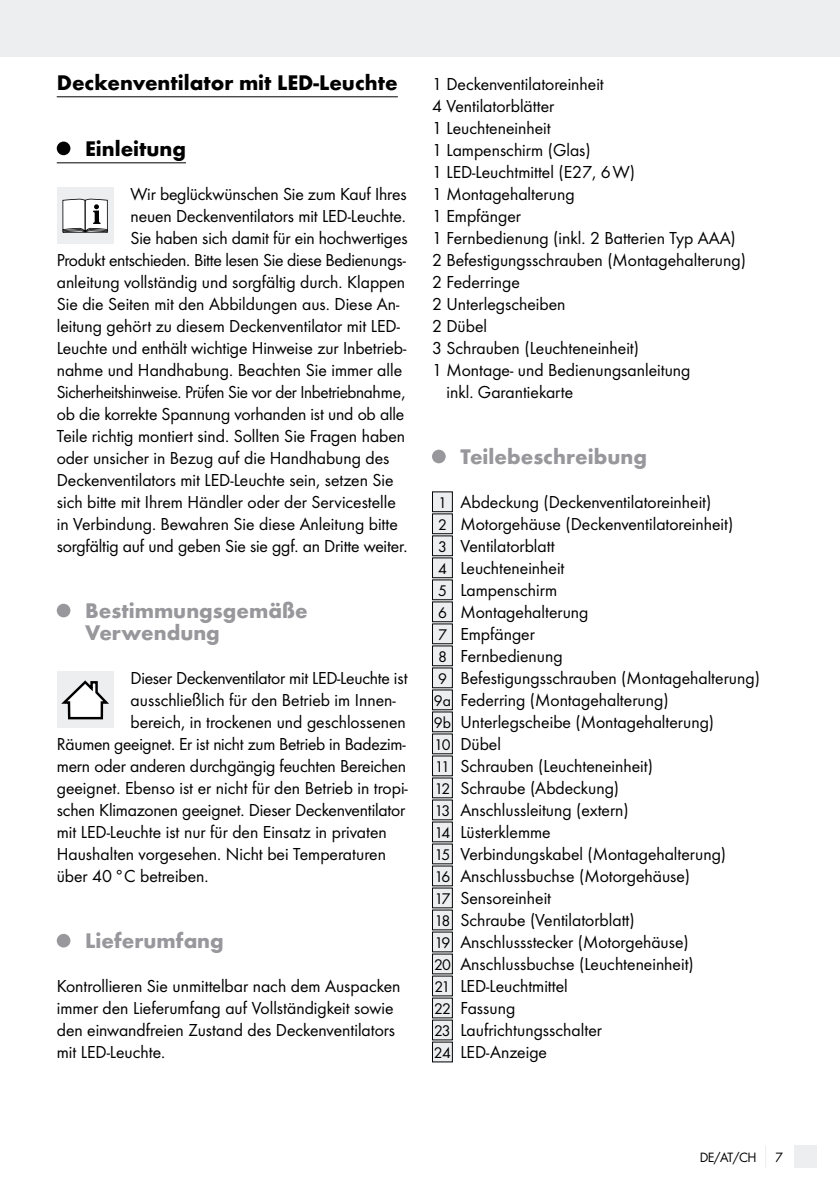
<style>
.page{position:relative;width:840px;height:1191px;background:#fff}
.page>*{position:absolute;margin:0;border:0;box-sizing:border-box;transform-origin:0 0}
.t1{font:700 22px/22px "Futura";color:#97979c}
.t2{font:700 22px "Futura";color:#000}
.t3{font:18px/22px "Futura Boo";color:#000}
.t4{font:18px "Futura Boo";letter-spacing:-.02em;color:#000}
.t5{font:14px "Futura Boo";color:#000}
.s1{font-size:16px}
</style>
<div class="page">
<div style="left:0;top:0;width:839px;height:57px;background:#eceeef"></div>
<div style="left:794px;top:1145px;width:22px;height:23px;background:#eceeef"></div>
<hr style="left:57px;top:96px;width:340px;height:1px;background:#000">
<hr style="left:57px;top:162px;width:129px;height:1px;background:#000">
<div style="left:57px;top:142px;width:13px;height:13px;background:#000;border-radius:50%"></div>
<div style="left:57px;top:187px;width:56px;height:57px;background:#eceeef"></div>
<svg style="left:62px;top:199px;width:46px;height:34px;background:#c6c6c6"></svg>
<div style="left:57px;top:604px;width:13px;height:13px;background:#97979c;border-radius:50%"></div>
<div style="left:57px;top:671px;width:56px;height:57px;background:#eceeef"></div>
<svg style="left:61px;top:680px;width:48px;height:40px"></svg>
<div style="left:57px;top:934px;width:13px;height:13px;background:#97979c;border-radius:50%"></div>
<div style="left:432px;top:450px;width:13px;height:13px;background:#97979c;border-radius:50%"></div>
<div style="left:432px;top:492px;width:20px;height:20px;background:#eceeef"></div>
<div style="left:432px;top:491px;width:20px;height:21px;border:1px solid #000"></div>
<div style="left:432px;top:514px;width:20px;height:20px;background:#eceeef"></div>
<div style="left:432px;top:513px;width:20px;height:21px;border:1px solid #000"></div>
<div style="left:432px;top:536px;width:20px;height:20px;background:#eceeef"></div>
<div style="left:432px;top:535px;width:20px;height:21px;border:1px solid #000"></div>
<div style="left:432px;top:558px;width:20px;height:20px;background:#eceeef"></div>
<div style="left:432px;top:557px;width:20px;height:21px;border:1px solid #000"></div>
<div style="left:432px;top:580px;width:20px;height:20px;background:#eceeef"></div>
<div style="left:432px;top:602px;width:20px;height:20px;background:#eceeef"></div>
<div style="left:432px;top:624px;width:20px;height:20px;background:#eceeef"></div>
<div style="left:432px;top:646px;width:20px;height:20px;background:#eceeef"></div>
<div style="left:432px;top:668px;width:20px;height:20px;background:#eceeef"></div>
<div style="left:432px;top:690px;width:20px;height:20px;background:#eceeef"></div>
<div style="left:432px;top:712px;width:20px;height:20px;background:#eceeef"></div>
<div style="left:432px;top:734px;width:20px;height:20px;background:#eceeef"></div>
<div style="left:432px;top:756px;width:20px;height:20px;background:#eceeef"></div>
<div style="left:432px;top:778px;width:20px;height:20px;background:#eceeef"></div>
<div style="left:432px;top:800px;width:20px;height:20px;background:#eceeef"></div>
<div style="left:432px;top:822px;width:20px;height:20px;background:#eceeef"></div>
<div style="left:432px;top:844px;width:20px;height:20px;background:#eceeef"></div>
<div style="left:432px;top:866px;width:20px;height:20px;background:#eceeef"></div>
<div style="left:432px;top:888px;width:20px;height:20px;background:#eceeef"></div>
<div style="left:432px;top:910px;width:20px;height:20px;background:#eceeef"></div>
<div style="left:432px;top:932px;width:20px;height:20px;background:#eceeef"></div>
<div style="left:432px;top:954px;width:20px;height:20px;background:#eceeef"></div>
<div style="left:432px;top:976px;width:20px;height:20px;background:#eceeef"></div>
<div style="left:432px;top:998px;width:20px;height:20px;background:#eceeef"></div>
<div style="left:432px;top:1020px;width:20px;height:20px;background:#eceeef"></div>
<div style="left:432px;top:1042px;width:20px;height:20px;background:#eceeef"></div>
<p class="t2" style="left:57px;top:69px;width:342px">Deckenventilator mit LED-Leuchte</p>
<p class="t2" style="left:85px;top:135px;width:102px">Einleitung</p>
<p class="t3" style="left:130px;top:183px;width:278px">Wir beglückwü nschen Sie zum Kauf Ihres</p>
<p class="t3" style="left:130px;top:205px;width:277px">neuen Deckenventilators mit LED-Leuchte.</p>
<p class="t3" style="left:130px;top:227px;width:279px">Sie haben sich damit fü r ein hochwertiges</p>
<p class="t4" style="left:57px;top:249px;width:351px">Produkt entschieden. Bitte lesen Sie diese Bedienungs-</p>
<p class="t3" style="left:57px;top:271px;width:350px">anleitung vollständig und sorgfältig durch. Klappen</p>
<p class="t3" style="left:57px;top:293px;width:344px">Sie die Seiten mit den Abbildungen aus. Diese An-</p>
<p class="t3" style="left:57px;top:315px;width:344px">leitung gehört zu diesem Deckenventilator mit LED-</p>
<p class="t3" style="left:57px;top:337px;width:351px">Leuchte und enthält wichtige Hinweise zur Inbetrieb-</p>
<p class="t3" style="left:57px;top:359px;width:347px">nahme und Handhabung. Beachten Sie immer alle</p>
<p class="t4" style="left:57px;top:381px;width:350px">Sicherheitshinweise. Prüfen Sie vor der Inbetriebnahme,</p>
<p class="t3" style="left:57px;top:403px;width:349px">ob die korrekte Spannung vorhanden ist und ob alle</p>
<p class="t3" style="left:57px;top:425px;width:349px">Teile richtig montiert sind. Sollten Sie Fragen haben</p>
<p class="t3" style="left:57px;top:447px;width:334px">oder unsicher in Bezug auf die Handhabung des</p>
<p class="t3" style="left:57px;top:469px;width:338px">Deckenventilators mit LED-Leuchte sein, setzen Sie</p>
<p class="t3" style="left:57px;top:491px;width:340px">sich bitte mit Ihrem Händler oder der Servicestelle</p>
<p class="t3" style="left:57px;top:513px;width:342px">in Verbindung. Bewahren Sie diese Anleitung bitte</p>
<p class="t3" style="left:57px;top:535px;width:352px">sorgfältig auf und geben Sie sie ggf. an Dritte weiter.</p>
<p class="t1" style="left:85px;top:599px;width:224px">Bestimmungsgemäße<br>Verwendung</p>
<p class="t3" style="left:130px;top:667px;width:278px">Dieser Deckenventilator mit LED-Leuchte ist</p>
<p class="t3" style="left:130px;top:689px;width:266px">ausschließlich für den Betrieb im Innen-</p>
<p class="t3" style="left:130px;top:711px;width:277px">bereich, in trockenen und geschlossenen</p>
<p class="t3" style="left:57px;top:733px;width:350px">Räumen geeignet. Er ist nicht zum Betrieb in Badezim-</p>
<p class="t3" style="left:57px;top:755px;width:351px">mern oder anderen durchgängig feuchten Bereichen</p>
<p class="t3" style="left:57px;top:777px;width:352px">geeignet. Ebenso ist er nicht fü r den Betrieb in tropi-</p>
<p class="t3" style="left:57px;top:799px;width:350px">schen Klimazonen geeignet. Dieser Deckenventilator</p>
<p class="t3" style="left:57px;top:821px;width:331px">mit LED-Leuchte ist nur fü r den Einsatz in privaten</p>
<p class="t3" style="left:57px;top:843px;width:330px">Haushalten vorgesehen. Nicht bei Temperaturen</p>
<p class="t3" style="left:57px;top:865px;width:153px">ü ber 40°C betreiben.</p>
<p class="t1" style="left:85px;top:929px;width:140px">Lieferumfang</p>
<p class="t3" style="left:57px;top:975px;width:345px">Kontrollieren Sie unmittelbar nach dem Auspacken immer den Lieferumfang auf Vollständigkeit sowie den einwandfreien Zustand des Deckenventilators mit LED-Leuchte.</p>
<p class="t3" style="left:432px;top:73px;width:173px">1 Deckenventilatoreinheit</p>
<p class="t3" style="left:432px;top:95px;width:124px">4 Ventilatorblätter</p>
<p class="t3" style="left:432px;top:117px;width:120px">1 Leuchteneinheit</p>
<p class="t3" style="left:432px;top:139px;width:160px">1 Lampenschirm (Glas)</p>
<p class="t3" style="left:432px;top:161px;width:204px">1 LED-Leuchtmittel (E27, 6W)</p>
<p class="t3" style="left:432px;top:183px;width:144px">1 Montagehalterung</p>
<p class="t3" style="left:432px;top:205px;width:90px">1 Empfänger</p>
<p class="t3" style="left:432px;top:227px;width:305px">1 Fernbedienung (inkl. 2 Batterien Typ AAA)</p>
<p class="t3" style="left:432px;top:249px;width:315px">2 Befestigungsschrauben (Montagehalterung)</p>
<p class="t3" style="left:432px;top:271px;width:89px">2 Federringe</p>
<p class="t3" style="left:432px;top:293px;width:135px">2 Unterlegscheiben</p>
<p class="t3" style="left:432px;top:315px;width:57px">2 Dübel</p>
<p class="t3" style="left:432px;top:337px;width:208px">3 Schrauben (Leuchteneinheit)</p>
<p class="t3" style="left:432px;top:359px;width:260px">1 Montage- und Bedienungsanleitung</p>
<p class="t3" style="left:446px;top:381px;width:128px">inkl. Garantiekarte</p>
<p class="t1" style="left:460px;top:445px;width:188px">Teilebeschreibung</p>
<p class="t3" style="left:433px;top:491px;width:327px"><span class="s1">1</span> Abdeckung (Deckenventilatoreinheit)<br><span class="s1">2</span> Motorgehäuse (Deckenventilatoreinheit)<br><span class="s1">3</span> Ventilatorblatt<br><span class="s1">4</span> Leuchteneinheit<br><span class="s1">5</span> Lampenschirm<br><span class="s1">6</span> Montagehalterung<br><span class="s1">7</span> Empfänger<br><span class="s1">8</span> Fernbedienung<br><span class="s1">9</span> Befestigungsschrauben (Montagehalterung)<br><span class="s1">9a</span> Federring (Montagehalterung)<br><span class="s1">9b</span> Unterlegscheibe (Montagehalterung)<br><span class="s1">10</span> Dübel<br><span class="s1">11</span> Schrauben (Leuchteneinheit)<br><span class="s1">12</span> Schraube (Abdeckung)<br><span class="s1">13</span> Anschlussleitung (extern)<br><span class="s1">14</span> Lüsterklemme<br><span class="s1">15</span> Verbindungskabel (Montagehalterung)<br><span class="s1">16</span> Anschlussbuchse (Motorgehäuse)<br><span class="s1">17</span> Sensoreinheit<br><span class="s1">18</span> Schraube (Ventilatorblatt)<br><span class="s1">19</span> Anschlussstecker (Motorgehäuse)<br><span class="s1">20</span> Anschlussbuchse (Leuchteneinheit)<br><span class="s1">21</span> LED-Leuchtmittel<br><span class="s1">22</span> Fassung<br><span class="s1">23</span> Laufrichtungsschalter<br><span class="s1">24</span> LED-Anzeige</p>
<p class="t5" style="left:699px;top:1149px;width:58px">DE/AT/CH</p>
<p class="t5" style="left:774px;top:1149px;width:9px">7</p>
</div>
